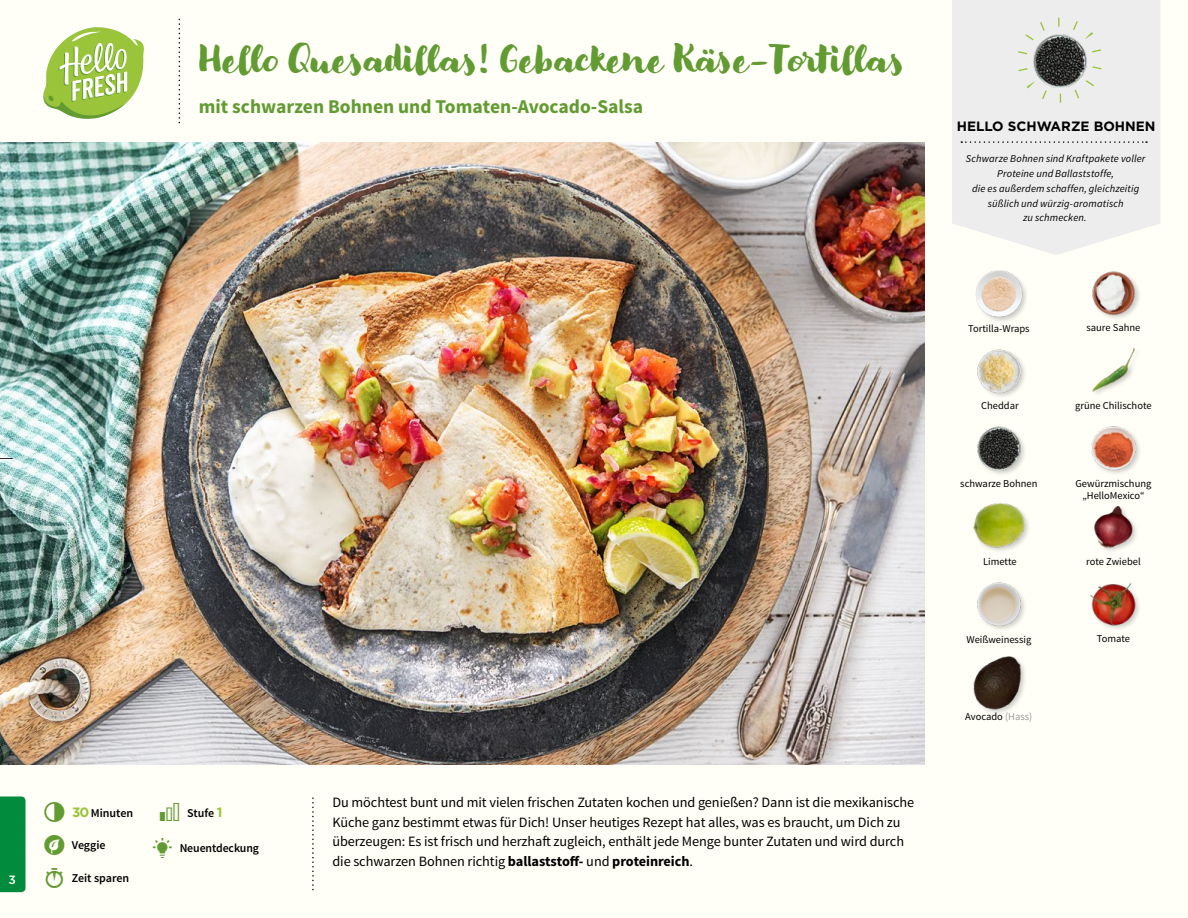
<style>
.page{position:relative;width:1188px;height:918px;background:#fffef7}
.page>*{position:absolute;margin:0;border:0;box-sizing:border-box;transform-origin:0 0}
.t1{font:34.5px "Modern Love";color:#619b31}
.t2{font:700 19.5px "Source Sans Pro";color:#619b31}
.t3{font:14.25px/19.5px "Source Sans Pro";letter-spacing:-.005em;color:#000}
.t4{font:700 13.5px "Gotham";color:#000}
.t5{font:600 12px "Source Sans Pro";letter-spacing:-.01em;color:#000}
.t6{font:500 12px "Gotham";color:#fffef7}
.t7{font:10.5px/12px "Source Sans Pro";color:#000;text-align:center}
.t8{font:italic 10.5px/14.7px "Source Sans Pro";letter-spacing:.01em;color:#000;text-align:center}
.s1{font-family:"Gotham";font-weight:700;font-size:13.5px;color:#9ac43a}
.s2{font-weight:700}
.s3{color:#9d9d9c}
</style>
<div class="page">
<svg style="left:43px;top:27px;width:101px;height:92px"></svg>
<div style="left:972px;top:655px;width:55px;height:61px;background:#000;opacity:.2"></div>
<img style="left:972px;top:655px;width:55px;height:55px">
<img style="left:1090px;top:582px;width:49px;height:47px">
<img style="left:977px;top:582px;width:48px;height:48px">
<img style="left:973px;top:503px;width:55px;height:48px">
<img style="left:1094px;top:505px;width:43px;height:46px">
<img style="left:1091px;top:426px;width:49px;height:48px">
<img style="left:977px;top:426px;width:48px;height:48px">
<img style="left:977px;top:349px;width:48px;height:48px">
<img style="left:1092px;top:348px;width:43px;height:46px">
<img style="left:1092px;top:271px;width:48px;height:48px">
<img style="left:975px;top:270px;width:51px;height:52px">
<div style="left:952px;top:0;width:208px;height:255px;background:#ededed"></div>
<svg style="left:961px;top:141px;width:186px;height:2px"></svg>
<img style="left:1024px;top:26px;width:71px;height:71px">
<div style="left:1017px;top:18px;width:85px;height:85px;border:9px dashed #9ac43a;border-radius:50%"></div>
<img style="left:0;top:142px;width:925px;height:623px">
<div style="left:0;top:796px;width:26px;height:96px;background:#008b3d"></div>
<svg style="left:0;top:458px;width:13px;height:2px"></svg>
<p class="t6" style="left:9px;top:872px;width:6px">1</p>
<p class="t6" style="left:9px;top:872px;width:9px">3</p>
<h1 class="t1" style="left:199px;top:39px;width:709px">Hello Quesadillas! Gebackene Käse-Tortillas</h1>
<h2 class="t2" style="left:199px;top:94px;width:446px">mit schwarzen Bohnen und Tomaten-Avocado-Salsa</h2>
<p class="t5" style="left:72px;top:805px;width:62px"><span class="s1">30</span> Minuten</p>
<p class="t5" style="left:187px;top:805px;width:37px">Stufe <span class="s1">1</span></p>
<p class="t3" style="left:332px;top:793px;width:583px">Du möchtest bunt und mit vielen frischen Zutaten kochen und genießen? Dann ist die mexikanische Küche ganz bestimmt etwas für Dich! Unser heutiges Rezept hat alles, was es braucht, um Dich zu überzeugen: Es ist frisch und herzhaft zugleich, enthält jede Menge bunter Zutaten und wird durch die schwarzen Bohnen richtig <span class="s2">ballaststoff-</span> und <span class="s2">proteinreich</span>.</p>
<p class="t5" style="left:72px;top:838px;width:35px">Veggie</p>
<p class="t5" style="left:72px;top:870px;width:59px">Zeit sparen</p>
<p class="t5" style="left:180px;top:841px;width:81px">Neuentdeckung</p>
<p class="t4" style="left:957px;top:117px;width:200px">HELLO SCHWARZE BOHNEN</p>
<p class="t8" style="left:966px;top:152px;width:181px">Schwarze Bohnen sind Kraftpakete voller<br>Proteine und Ballaststoffe,<br>die es außerdem schaffen, gleichzeitig süßlich und würzig-aromatisch<br>zu schmecken.</p>
<p class="t7" style="left:968px;top:322px;width:63px">Tortilla-Wraps</p>
<p class="t7" style="left:1087px;top:322px;width:55px">saure Sahne</p>
<p class="t7" style="left:981px;top:400px;width:39px">Cheddar</p>
<p class="t7" style="left:1075px;top:400px;width:78px">grüne Chilischote</p>
<p class="t7" style="left:960px;top:478px;width:79px">schwarze Bohnen</p>
<p class="t7" style="left:1076px;top:478px;width:77px">Gewürzmischung „HelloMexico“</p>
<p class="t7" style="left:983px;top:556px;width:35px">Limette</p>
<p class="t7" style="left:1086px;top:555px;width:56px">rote Zwiebel</p>
<p class="t7" style="left:966px;top:633px;width:66px">Weißweinessig</p>
<p class="t7" style="left:1097px;top:633px;width:35px">Tomate</p>
<p class="t7" style="left:965px;top:711px;width:69px">Avocado <span class="s3">(Hass)</span></p>
</div>
